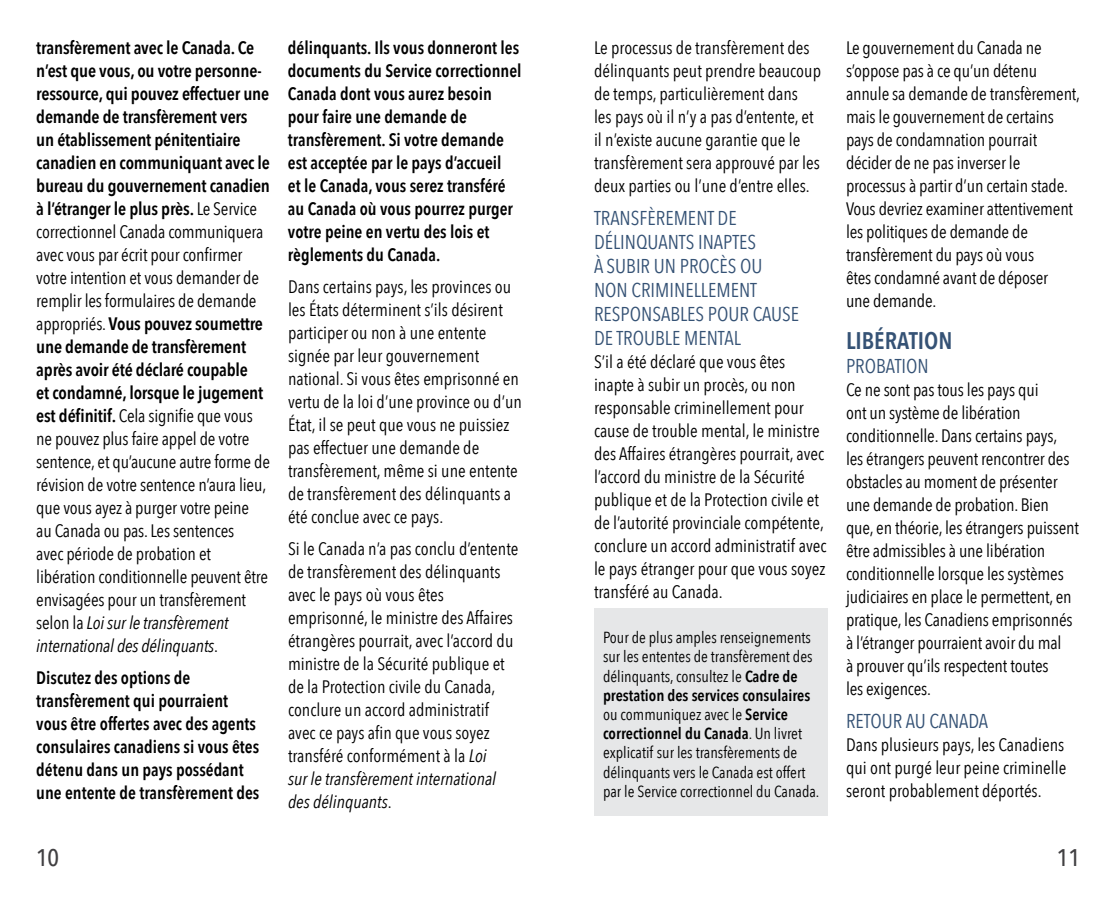
<style>
.page{position:relative;width:1116px;height:900px;background:#fff}
.page>*{position:absolute;margin:0;border:0;box-sizing:border-box;transform-origin:0 0}
.t1{font:600 24px "Avenir Next Condensed";color:#355275}
.t2{font:500 24px "Avenir Next Condensed";color:#414042}
.t3{font:20px/24px "Avenir Next Condensed";color:#355275}
.t4{font:18px/23px "Avenir Next Condensed";letter-spacing:-.005em;color:#000}
.t5{font:600 18px/23px "Avenir Next Condensed";color:#000}
.t6{font:16px/19.2px "Avenir Next Condensed";color:#000}
.s1{font-weight:600}
.s2{font-style:italic}
</style>
<div class="page">
<div style="left:594px;top:608px;width:234px;height:208px;background:#e6e7e8"></div>
<p class="t4" style="left:36px;top:35px;width:235px"><span class="s1">transfèrement avec le Canada. Ce n’est que vous, ou votre personne&shy;ressource, qui pouvez effectuer une demande de transfèrement vers un établissement pénitentiaire canadien en communiquant avec le bureau du gouvernement canadien à l’étranger le plus près.</span> Le Service correctionnel Canada communiquera avec vous par écrit pour confirmer votre intention et vous demander de remplir les formulaires de demande appropriés. <span class="s1">Vous pouvez soumettre une demande de transfèrement après avoir été déclaré coupable<br>et condamné, lorsque le jugement est définitif.</span> Cela signifie que vous ne pouvez plus faire appel de votre sentence, et qu’aucune autre forme de révision de votre sentence n’aura lieu, que vous ayez à purger votre peine<br>au Canada ou pas. Les sentences<br>avec période de probation et libération conditionnelle peuvent être envisagées pour un transfèrement selon la <span class="s2">Loi sur le transfèrement international des délinquants</span>.</p>
<p class="t5" style="left:36px;top:666px;width:225px">Discutez des options de transfèrement qui pourraient vous être offertes avec des agents consulaires canadiens si vous êtes détenu dans un pays possédant une entente de transfèrement des</p>
<p class="t5" style="left:288px;top:36px;width:235px">délinquants. Ils vous donneront les documents du Service correctionnel<br>Canada dont vous aurez besoin pour faire une demande de transfèrement. Si votre demande est acceptée par le pays d’accueil<br>et le Canada, vous serez transféré au Canada où vous pourrez purger votre peine en vertu des lois et règlements du Canada.</p>
<p class="t4" style="left:288px;top:274px;width:236px">Dans certains pays, les provinces ou les États déterminent s’ils désirent participer ou non à une entente signée par leur gouvernement national. Si vous êtes emprisonné en vertu de la loi d’une province ou d’un État, il se peut que vous ne puissiez pas effectuer une demande de transfèrement, même si une entente de transfèrement des délinquants a été conclue avec ce pays.</p>
<p class="t4" style="left:288px;top:536px;width:232px">Si le Canada n’a pas conclu d’entente de transfèrement des délinquants avec le pays où vous êtes emprisonné, le ministre des Affaires étrangères pourrait, avec l’accord du ministre de la Sécurité publique et de la Protection civile du Canada, conclure un accord administratif avec ce pays afin que vous soyez transféré conformément à la <span class="s2">Loi<br>sur le transfèrement international des délinquants</span>.</p>
<p class="t4" style="left:594px;top:35px;width:229px">Le processus de transfèrement des délinquants peut prendre beaucoup de temps, particulièrement dans<br>les pays où il n’y a pas d’entente, et il n’existe aucune garantie que le transfèrement sera approuvé par les deux parties ou l’une d’entre elles.</p>
<p class="t3" style="left:594px;top:205px;width:207px">TRANSFÈREMENT DE<br>DÉLINQUANTS INAPTES<br>À SUBIR UN PROCÈS OU<br>NON CRIMINELLEMENT<br>RESPONSABLES POUR CAUSE<br>DE TROUBLE MENTAL</p>
<p class="t4" style="left:594px;top:349px;width:234px">S’il a été déclaré que vous êtes inapte à subir un procès, ou non responsable criminellement pour cause de trouble mental, le ministre des Affaires étrangères pourrait, avec l’accord du ministre de la Sécurité publique et de la Protection civile et de l’autorité provinciale compétente, conclure un accord administratif avec le pays étranger pour que vous soyez transféré au Canada.</p>
<p class="t6" style="left:603px;top:627px;width:218px">Pour de plus amples renseignements sur les ententes de transfèrement des délinquants, consultez le <span class="s1">Cadre de prestation des services consulaires </span>ou communiquez avec le <span class="s1">Service correctionnel du Canada</span>. Un livret explicatif sur les transfèrements de délinquants vers le Canada est offert par le Service correctionnel du Canada.</p>
<p class="t4" style="left:846px;top:35px;width:236px">Le gouvernement du Canada ne s’oppose pas à ce qu’un détenu annule sa demande de transfèrement, mais le gouvernement de certains pays de condamnation pourrait décider de ne pas inverser le processus à partir d’un certain stade.<br>Vous devriez examiner attentivement les politiques de demande de transfèrement du pays où vous<br>êtes condamné avant de déposer<br>une demande.</p>
<h1 class="t1" style="left:846px;top:320px;width:108px">LIBÉRATION</h1>
<p class="t3" style="left:846px;top:353px;width:84px">PROBATION</p>
<p class="t4" style="left:846px;top:377px;width:234px">Ce ne sont pas tous les pays qui<br>ont un système de libération conditionnelle. Dans certains pays, les étrangers peuvent rencontrer des obstacles au moment de présenter une demande de probation. Bien que, en théorie, les étrangers puissent être admissibles à une libération conditionnelle lorsque les systèmes judiciaires en place le permettent, en pratique, les Canadiens emprisonnés à l’étranger pourraient avoir du mal<br>à prouver qu’ils respectent toutes<br>les exigences.</p>
<p class="t3" style="left:846px;top:708px;width:144px">RETOUR AU CANADA</p>
<p class="t4" style="left:846px;top:732px;width:222px;text-align:justify">Dans plusieurs pays, les Canadiens qui ont purgé leur peine criminelle seront probablement déportés.</p>
<h1 class="t2" style="left:36px;top:843px;width:25px">10</h1>
<h1 class="t2" style="left:1057px;top:843px;width:25px">11</h1>
</div>
